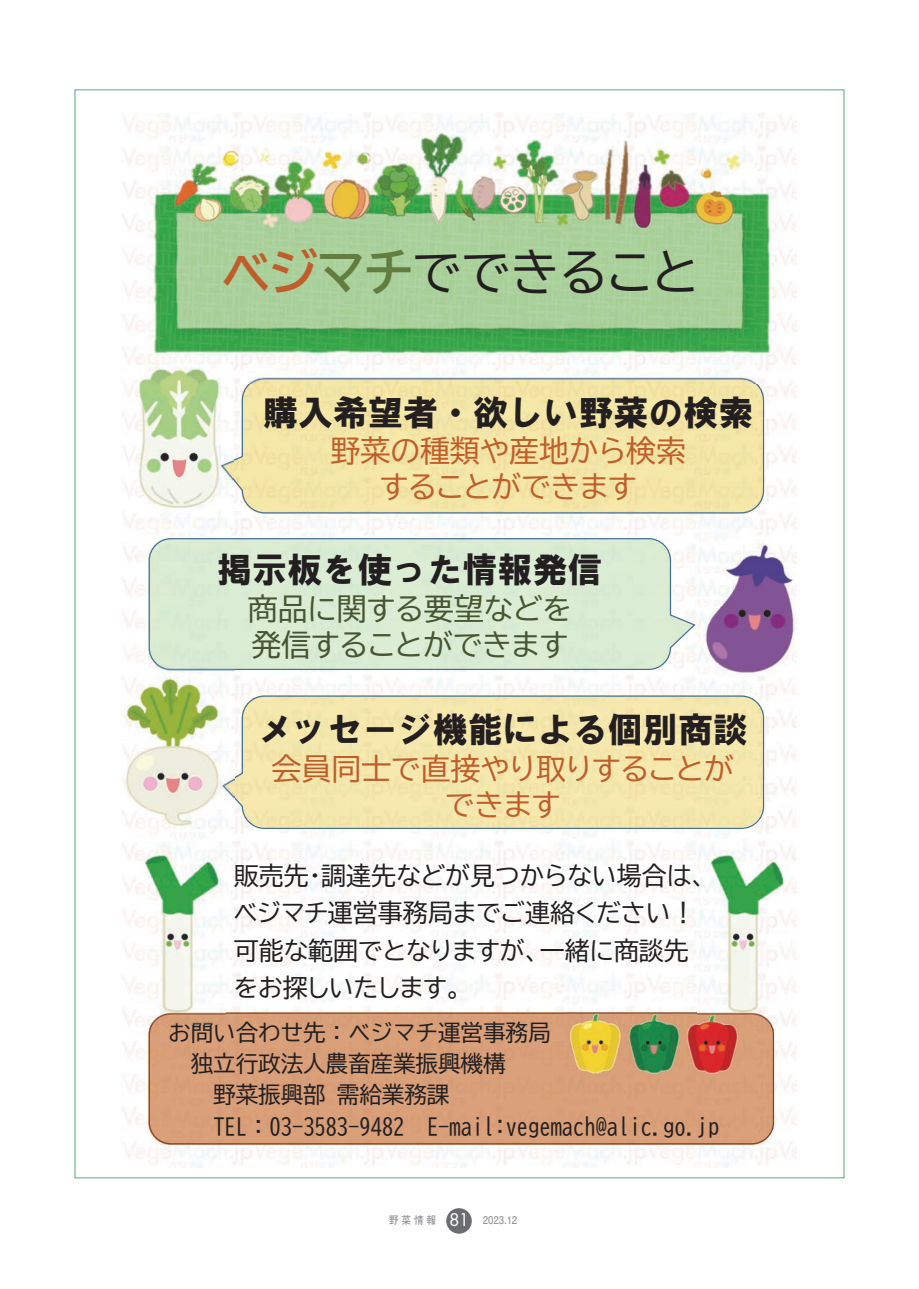
<style>
.page{position:relative;width:919px;height:1289px;background:#fff}
.page>*{position:absolute;margin:0;border:0;box-sizing:border-box;transform-origin:0 0}
.t1{font:49.95px "BIZ UDP Gothic";color:#231f20}
.t2{font:35.1px "HGS Soei Kakugothic UB";color:#231f20}
.t3{font:30px/35.8px "BIZ UDP Gothic";color:#c05e2b;text-align:center}
.t4{font:30px/35.8px "BIZ UDP Gothic";color:#475533}
.t5{font:24.9px/37.5px "BIZ UDP Gothic";color:#231f20}
.t6{font:22.5px "BIZ UD Gothic";color:#231f20}
.t7{font:700 10.65px "Futo Go B101 Pr 5";color:#939598;scale:.9 1}
.s1{font-family:"BIZ UDP Gothic Bold";color:#c05e2b}
.s2{font-family:"BIZ UDP Gothic Bold";color:#637d41}
.s3{font-family:"Futura Std";font-weight:400;font-size:16.95px;color:#fff}
</style>
<div class="page">
<div style="left:446px;top:1208px;width:25px;height:25px;background:#6c6d70;border-radius:50%"></div>
<img style="left:122px;top:113px;width:674px;height:1054px">
<div style="left:242px;top:695px;width:522px;height:134px;border:1px solid #467199;border-radius:22px"></div>
<svg style="left:148px;top:537px;width:548px;height:133px;background:#d8ead4"></svg>
<div style="left:234px;top:383px;width:529px;height:130px;background:#f4e6a7"></div>
<div style="left:149px;top:1014px;width:624px;height:129px;background:#d99f79"></div>
<div style="left:149px;top:1012px;width:625px;height:132px;border:1px solid #834325;border-radius:22px"></div>
<img style="left:566px;top:1010px;width:178px;height:65px">
<img style="left:122px;top:117px;width:674px;height:266px">
<img style="left:697px;top:841px;width:93px;height:183px">
<img style="left:132px;top:841px;width:93px;height:183px">
<img style="left:697px;top:539px;width:99px;height:141px">
<img style="left:129px;top:357px;width:105px;height:159px">
<img style="left:122px;top:664px;width:112px;height:176px">
<h1 class="t1" style="left:222px;top:247px;width:478px"><span class="s1">ベジ</span><span class="s2">マチ</span>でできること</h1>
<h2 class="t2" style="left:263px;top:394px;width:492px">購入希望者・欲しい野菜の検索</h2>
<h3 class="t3" style="left:330px;top:433px;width:357px">野菜の種類や産地から検索することができます</h3>
<h2 class="t2" style="left:217px;top:552px;width:387px">掲示板を使った情報発信</h2>
<h3 class="t4" style="left:248px;top:590px;width:325px">商品に関する要望などを発信することができます</h3>
<h2 class="t2" style="left:257px;top:712px;width:492px">メッセージ機能による個別商談</h2>
<h3 class="t3" style="left:271px;top:750px;width:464px">会員同士で直接やり取りすることができます</h3>
<p class="t5" style="left:234px;top:856px;width:474px">販売先・調達先などが見つからない場合は、ベジマチ運営事務局までご連絡ください！可能な範囲でとなりますが、一緒に商談先をお探しいたします。</p>
<p class="t6" style="left:168px;top:1021px;width:384px">お問い合わせ先：ベジマチ運営事務局</p>
<p class="t6" style="left:191px;top:1052px;width:316px">独立行政法人農畜産業振興機構</p>
<p class="t6" style="left:213px;top:1083px;width:238px">野菜振興部需給業務課</p>
<p class="t6" style="left:213px;top:1114px;width:507px">TEL：03-3583-9482 E-mail:vegemach@alic.go.jp</p>
<p class="t7" style="left:389px;top:1211px;width:144px">野菜情報 <span class="s3">81</span> 2023.12</p>
</div>
